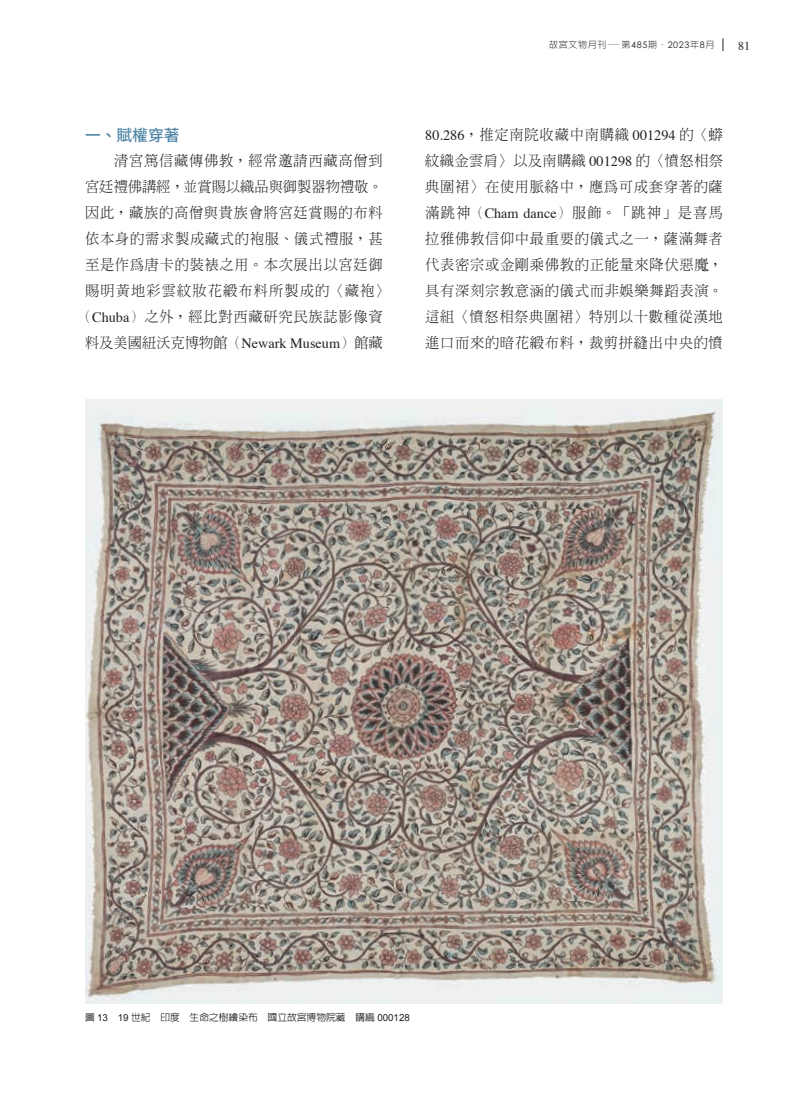
<style>
.page{position:relative;width:808px;height:1106px;background:#fff}
.page>*{position:absolute;margin:0;border:0;box-sizing:border-box;transform-origin:0 0}
.t1{font:500 15.75px "Noto Sans CJ Ktc";color:#5186a5}
.t2{font:300 14.25px/26px "AR Ming B5";letter-spacing:.05em;color:#231f20;text-align:justify}
.t3{font:300 14.25px "AR Ming B5";color:#231f20}
.t4{font:300 14.25px "AR Ming B5";letter-spacing:.075em;color:#231f20}
.t5{font:12px "Times";color:#231f20}
.t6{font:500 9.75px "AR Hei B5";color:#231f20}
.t7{font:300 9px "AR Hei B5";letter-spacing:.075em;color:#231f20}
.s1{font-family:"Times";font-weight:400}
.s2{font-family:"Century Gothic";font-weight:400}
.s3{font-family:"Adobe Song Std"}
.s4{font-family:"Arial";font-weight:400}
</style>
<div class="page">
<svg style="left:723px;top:38px;width:1px;height:13px"></svg>
<img style="left:85px;top:400px;width:638px;height:603px">
<p class="t1" style="left:85px;top:127px;width:96px">一、賦權穿著</p>
<p class="t2" style="left:114px;top:148px;width:270px">清宮篤信藏傳佛教，經常邀請西藏高僧到</p>
<p class="t3" style="left:85px;top:179px;width:299px">宮廷禮佛講經，並賞賜以織品與御製器物禮敬。</p>
<p class="t2" style="left:85px;top:200px;width:299px">因此，藏族的高僧與貴族會將宮廷賞賜的布料</p>
<p class="t2" style="left:85px;top:226px;width:299px">依本身的需求製成藏式的袍服、儀式禮服，甚</p>
<p class="t2" style="left:85px;top:251px;width:299px">至是作為唐卡的裝裱之用。本次展出以宮廷御</p>
<p class="t4" style="left:85px;top:283px;width:306px">賜明黃地彩雲紋妝花緞布料所製成的〈藏袍〉</p>
<p class="t2" style="left:78px;top:303px;width:306px">（<span class="s1">Chuba</span>）之外，經比對西藏研究民族誌影像資</p>
<p class="t3" style="left:85px;top:335px;width:299px">料及美國紐沃克博物館（<span class="s1">Newark Museum</span>）館藏</p>
<p class="t7" style="left:549px;top:40px;width:167px">故宮文物月刊—第<span class="s2">485</span>期<span class="s3">・</span><span class="s2">2023</span>年<span class="s2">8</span>月</p>
<p class="t5" style="left:738px;top:34px;width:13px">81</p>
<p class="t2" style="left:425px;top:122px;width:299px"><span class="s1">80.286</span>，推定南院收藏中南購織 <span class="s1">001294</span> 的〈蟒紋織金雲肩〉以及南購織 <span class="s1">001298</span> 的〈憤怒相祭典圍裙〉在使用脈絡中，應為可成套穿著的薩滿跳神（<span class="s1">Cham dance</span>）服飾。「跳神」是喜馬拉雅佛教信仰中最重要的儀式之一，薩滿舞者代表密宗或金剛乘佛教的正能量來降伏惡魔，具有深刻宗教意涵的儀式而非娛樂舞蹈表演。這組〈憤怒相祭典圍裙〉特別以十數種從漢地進口而來的暗花緞布料，裁剪拼縫出中央的憤</p>
<p class="t6" style="left:85px;top:1012px;width:326px">圖 <span class="s4">13 19</span> 世紀　印度　生命之樹繪染布 國立故宮博物院藏　購織 <span class="s4">000128</span></p>
</div>
